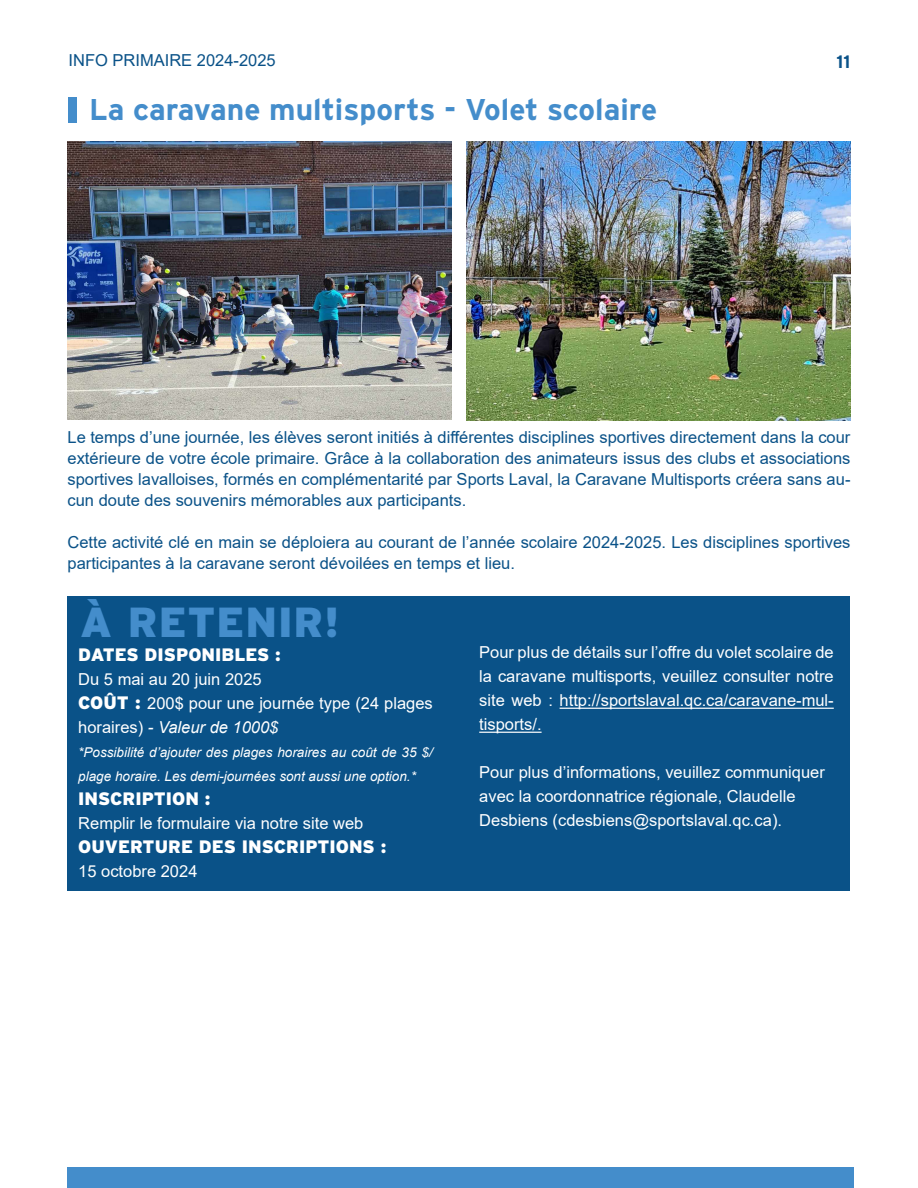
<style>
.page{position:relative;width:918px;height:1188px;background:#fff}
.page>*{position:absolute;margin:0;border:0;box-sizing:border-box;transform-origin:0 0}
.emphase_-_bleu{font:900 42px "Interstate";letter-spacing:.02em;color:#448dcb}
.sous-sous-titre-bleu{font:700 30px "Interstate";color:#448dcb}
.TC_blanc{font:900 18px "Interstate";color:#fff}
.PAGES{font:700 18px "Interstate";color:#0a5288}
.TC_-_MARIN{font:16.5px/21px "Arial";color:#0a5288;text-align:justify}
.TC_-_MARIN-2{font:16.5px/24px "Arial";color:#fff;text-align:justify}
.TC_blanc-2{font:16.5px/24px "Arial";color:#fff}
.haut_de_page{font:16.5px "Arial";color:#0a5288}
.TC_blanc-3{font:italic 13.5px/24px "Arial";color:#fff}
.s1{font-family:"Interstate";font-weight:900;font-size:18px}
.s2{font-style:italic}
</style>
<div class="page">
<div style="left:68px;top:1167px;width:786px;height:21px;background:#448dcb"></div>
<div style="left:68px;top:97px;width:9px;height:26px;background:#448dcb"></div>
<div style="left:68px;top:596px;width:782px;height:295px;background:#0a5288"></div>
<img style="left:68px;top:141px;width:383px;height:279px">
<hr style="left:560px;top:708px;width:274px;height:1px;background:#fff">
<hr style="left:479px;top:732px;width:63px;height:1px;background:#fff">
<img style="left:467px;top:141px;width:383px;height:279px">
<p class="haut_de_page" style="left:69px;top:49px;width:209px">INFO PRIMAIRE 2024-2025</p>
<p class="PAGES" style="left:837px;top:51px;width:15px">11</p>
<p class="sous-sous-titre-bleu" style="left:89px;top:93px;width:570px">La caravane multisports - Volet scolaire</p>
<p class="TC_-_MARIN" style="left:68px;top:427px;width:784px">Le temps d’une journée, les élèves seront initiés à différentes disciplines sportives directement dans la cour extérieure de votre école primaire. Grâce à la collaboration des animateurs issus des clubs et associations sportives lavalloises, formés en complémentarité par Sports Laval, la Caravane Multisports créera sans au&shy;cun doute des souvenirs mémorables aux participants.</p>
<p class="TC_-_MARIN" style="left:68px;top:532px;width:784px">Cette activité clé en main se déploiera au courant de l’année scolaire 2024-2025. Les disciplines sportives participantes à la caravane seront dévoilées en temps et lieu.</p>
<p class="emphase_-_bleu" style="left:80px;top:598px;width:260px">À RETENIR!</p>
<p class="TC_blanc" style="left:78px;top:644px;width:204px">DATES DISPONIBLES :</p>
<p class="TC_blanc-2" style="left:78px;top:667px;width:185px">Du 5 mai au 20 juin 2025</p>
<p class="TC_blanc-2" style="left:78px;top:691px;width:356px"><span class="s1">COÛT :</span> 200$ pour une journée type (24 plages horaires) <span class="s2">- Valeur de 1000$</span></p>
<p class="TC_blanc-3" style="left:78px;top:740px;width:356px">*Possibilité d’ajouter des plages horaires au coût de 35 $/ plage horaire. Les demi-journées sont aussi une option.*</p>
<p class="TC_blanc" style="left:78px;top:788px;width:134px">INSCRIPTION :</p>
<p class="TC_blanc-2" style="left:78px;top:811px;width:287px">Remplir le formulaire via notre site web</p>
<p class="TC_blanc" style="left:78px;top:836px;width:310px">OUVERTURE DES INSCRIPTIONS :</p>
<p class="TC_blanc-2" style="left:78px;top:859px;width:121px">15 octobre 2024</p>
<p class="TC_-_MARIN-2" style="left:479px;top:641px;width:356px">Pour plus de détails sur l’offre du volet scolaire de la caravane multisports, veuillez consulter notre site web : http://sportslaval.qc.ca/caravane-mul&shy;tisports/.</p>
<p class="TC_-_MARIN-2" style="left:479px;top:761px;width:347px;text-align:left">Pour plus d’informations, veuillez communiquer avec la coordonnatrice régionale, Claudelle<br>Desbiens (cdesbiens@sportslaval.qc.ca).</p>
</div>
